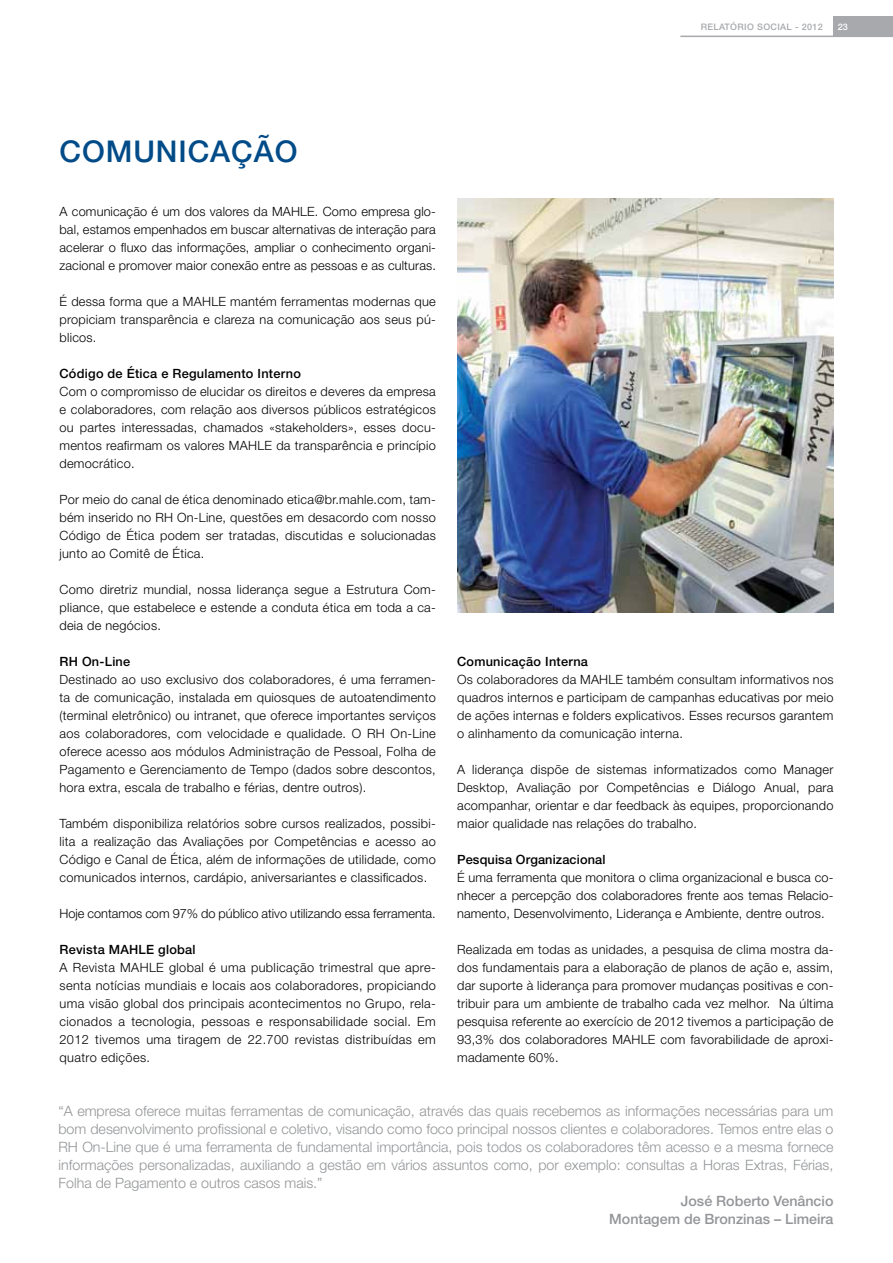
<style>
.page{position:relative;width:893px;height:1263px;background:#fff}
.page>*{position:absolute;margin:0;border:0;box-sizing:border-box;transform-origin:0 0}
.t1{font:500 30px "Helvetica Neue LT";color:#004b88}
.t2{font:300 14.25px/18px "Helvetica Neue LT";color:#939598;text-align:justify}
.t3{font:500 14.25px/18px "Helvetica Neue LT";color:#939598;text-align:right}
.t4{font:300 12.75px/18px "Helvetica Neue LT";letter-spacing:.02em;color:#000;text-align:justify}
.t5{font:500 12.75px "Helvetica Neue LT";letter-spacing:.02em;color:#000}
.t6{font:300 12.75px "Helvetica Neue LT";color:#000}
.t7{font:500 9px "Helvetica Neue LT";letter-spacing:.04em;color:#a7a9ac}
.t8{font:500 9px "Helvetica Neue LT";color:#fff}
</style>
<div class="page">
<div style="left:833px;top:16px;width:60px;height:20px;background:#a7a9ac"></div>
<hr style="left:680px;top:36px;width:213px;height:1px;background:#a7a9ac">
<img style="left:457px;top:198px;width:376px;height:414px">
<p class="t7" style="left:701px;top:21px;width:123px">Relatório Social - 2012</p>
<p class="t8" style="left:838px;top:21px;width:12px">23</p>
<h1 class="t1" style="left:60px;top:133px;width:25px">COM</h1>
<h1 class="t1" style="left:133px;top:133px;width:44px">UNICAÇÃO</h1>
<p class="t4" style="left:60px;top:202px;width:222px">A comunicação é um dos valores da MAHLE</p>
<p class="t4" style="left:60px;top:202px;width:378px;text-indent:255px">. Como empresa glo&shy;bal, estamos empenhados em buscar alternativas de interação para acelerar o fluxo das informações, ampliar o conhecimento organi&shy;zacional e promover maior conexão entre as pessoas e as culturas.</p>
<p class="t4" style="left:60px;top:292px;width:133px">É dessa forma que a MAHLE</p>
<p class="t4" style="left:60px;top:292px;width:378px;text-indent:171px">mantém ferramentas modernas que propiciam transparência e clareza na comunicação aos seus pú&shy;blicos.</p>
<p class="t5" style="left:60px;top:366px;width:243px">Código de Ética e Regulamento Interno</p>
<p class="t4" style="left:60px;top:382px;width:378px">Com o compromisso de elucidar os direitos e deveres da empresa e colaboradores, com relação aos diversos públicos estratégicos ou partes interessadas, chamados «stakeholders», esses docu&shy;mentos reafirmam os valores MAHLE</p>
<p class="t4" style="left:276px;top:436px;width:161px">da transparência e princípio</p>
<p class="t4" style="left:60px;top:454px;width:77px">democrático.</p>
<p class="t4" style="left:60px;top:490px;width:378px">Por meio do canal de ética denominado etica@br.mahle.com, tam&shy;bém inserido no RH On-Line, questões em desacordo com nosso Código de Ética podem ser tratadas, discutidas e solucionadas junto ao Comitê de Ética.</p>
<p class="t4" style="left:60px;top:580px;width:378px">Como diretriz mundial, nossa liderança segue a Estrutura Com&shy;pliance, que estabelece e estende a conduta ética em toda a ca&shy;deia de negócios.</p>
<p class="t5" style="left:60px;top:654px;width:72px">RH On-Line</p>
<p class="t4" style="left:60px;top:670px;width:378px">Destinado ao uso exclusivo dos colaboradores, é uma ferramen&shy;ta de comunicação, instalada em quiosques de autoatendimento (terminal eletrônico) ou intranet, que oferece importantes serviços aos colaboradores, com velocidade e qualidade. O RH On-Line oferece acesso aos módulos Administração de Pessoal, Folha de Pagamento e Gerenciamento de Tempo (dados sobre descontos, hora extra, escala de trabalho e férias, dentre outros).</p>
<p class="t4" style="left:60px;top:814px;width:378px">Também disponibiliza relatórios sobre cursos realizados, possibi&shy;lita a realização das Avaliações por Competências e acesso ao Código e Canal de Ética, além de informações de utilidade, como comunicados internos, cardápio, aniversariantes e classificados.</p>
<p class="t6" style="left:60px;top:906px;width:378px">Hoje contamos com 97% do público ativo utilizando essa ferramenta.</p>
<p class="t5" style="left:60px;top:942px;width:138px">Revista MAHLE global</p>
<p class="t4" style="left:60px;top:958px;width:71px">A Revista MAHLE</p>
<p class="t4" style="left:60px;top:958px;width:378px;text-indent:110px">global é uma publicação trimestral que apre&shy;senta notícias mundiais e locais aos colaboradores, propiciando uma visão global dos principais acontecimentos no Grupo, rela&shy;cionados a tecnologia, pessoas e responsabilidade social. Em 2012 tivemos uma tiragem de 22.700 revistas distribuídas em quatro edições.</p>
<p class="t5" style="left:457px;top:654px;width:132px">Comunicação Interna</p>
<p class="t4" style="left:457px;top:670px;width:133px">Os colaboradores da MAHLE</p>
<p class="t4" style="left:457px;top:670px;width:378px;text-indent:170px">também consultam informativos nos quadros internos e participam de campanhas educativas por meio de ações internas e folders explicativos. Esses recursos garantem o alinhamento da comunicação interna.</p>
<p class="t4" style="left:457px;top:760px;width:378px">A liderança dispõe de sistemas informatizados como Manager Desktop, Avaliação por Competências e Diálogo Anual, para acompanhar, orientar e dar feedback às equipes, proporcionando maior qualidade nas relações do trabalho.</p>
<p class="t5" style="left:457px;top:852px;width:150px">Pesquisa Organizacional</p>
<p class="t4" style="left:457px;top:868px;width:378px">É uma ferramenta que monitora o clima organizacional e busca co&shy;nhecer a percepção dos colaboradores frente aos temas Relacio&shy;namento, Desenvolvimento, Liderança e Ambiente, dentre outros.</p>
<p class="t4" style="left:457px;top:940px;width:378px">Realizada em todas as unidades, a pesquisa de clima mostra da&shy;dos fundamentais para a elaboração de planos de ação e, assim, dar suporte à liderança para promover mudanças positivas e con&shy;tribuir para um ambiente de trabalho cada vez melhor. Na última pesquisa referente ao exercício de 2012 tivemos a participação de 93,3% dos colaboradores MAHLE</p>
<p class="t4" style="left:660px;top:1030px;width:174px">com favorabilidade de aproxi-</p>
<p class="t4" style="left:457px;top:1048px;width:103px">madamente 60%.</p>
<p class="t2" style="left:58px;top:1102px;width:777px">“A empresa oferece muitas ferramentas de comunicação, através das quais recebemos as informações necessárias para um bom desenvolvimento profissional e coletivo, visando como foco principal nossos clientes e colaboradores. Temos entre elas o RH On-Line que é uma ferramenta de fundamental importância, pois todos os colaboradores têm acesso e a mesma fornece informações personalizadas, auxiliando a gestão em vários assuntos como, por exemplo: consultas a Horas Extras, Férias, Folha de Pagamento e outros casos mais.”</p>
<p class="t3" style="left:609px;top:1192px;width:226px">José Roberto Venâncio<br>Montagem de Bronzinas – Limeira</p>
</div>
